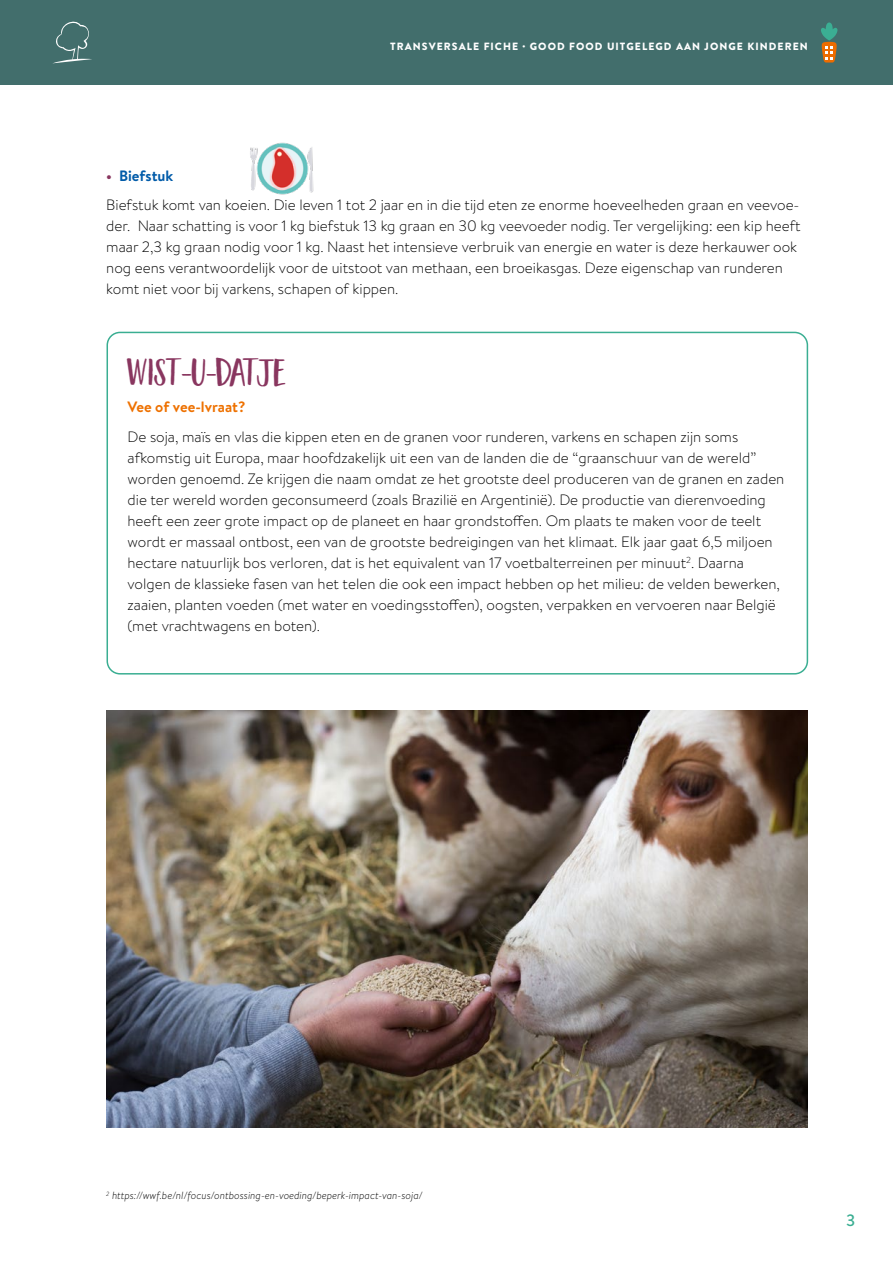
<style>
.page{position:relative;width:893px;height:1263px;background:#fff}
.page>*{position:absolute;margin:0;border:0;box-sizing:border-box;transform-origin:0 0}
.t1{font:36px "Garden Grown Caps";letter-spacing:-.01em;color:#89365f}
.t2{font:500 16.5px "Brandon Text";color:#3aae92}
.t3{font:300 15px/21px "Brandon Text";color:#000}
.t4{font:700 15px "Brandon Text";color:#ee7100}
.t5{font:italic 300 10.5px "Brandon Text";color:#000}
.t6{font:900 10.5px "Brandon Text";letter-spacing:.1em;color:#fff}
.s1{font-weight:700;color:#89365f}
.s2{font-weight:700;color:#005ba9}
</style>
<div class="page">
<div style="left:0;top:0;width:893px;height:85px;background:#426e6c"></div>
<svg style="left:821px;top:22px;width:17px;height:41px"></svg>
<svg style="left:54px;top:21px;width:38px;height:42px"></svg>
<div style="left:107px;top:332px;width:701px;height:342px;border:2px solid #3aae92;border-radius:13px"></div>
<img style="left:106px;top:710px;width:702px;height:418px">
<img style="left:250px;top:142px;width:64px;height:53px">
<p class="t6" style="left:390px;top:39px;width:419px">TRANSVERSALE FICHE · GOOD FOOD UITGELEGD AAN JONGE KINDEREN</p>
<p class="t3" style="left:106px;top:160px;width:695px;line-height:29.5px"><span class="s1">•</span> <span class="s2">Biefstuk<br></span>Biefstuk komt van koeien. Die leven 1 tot 2 jaar en in die tijd eten ze enorme hoeveelheden graan en veevoe-</p>
<p class="t3" style="left:106px;top:215px;width:696px">der. Naar schatting is voor 1 kg biefstuk 13 kg graan en 30 kg veevoeder nodig. Ter vergelijking: een kip heeft maar 2,3 kg graan nodig voor 1 kg. Naast het intensieve verbruik van energie en water is deze herkauwer ook nog eens verantwoordelijk voor de uitstoot van methaan, een broeikasgas. Deze eigenschap van runderen komt niet voor bij varkens, schapen of kippen.</p>
<h1 class="t1" style="left:128px;top:351px;width:160px">WIST-U-DATJE</h1>
<p class="t4" style="left:128px;top:396px;width:120px">Vee of vee-lvraat?</p>
<p class="t3" style="left:128px;top:425px;width:658px">De soja, maïs en vlas die kippen eten en de granen voor runderen, varkens en schapen zijn soms afkomstig uit Europa, maar hoofdzakelijk uit een van de landen die de “graanschuur van de wereld” worden genoemd. Ze krijgen die naam omdat ze het grootste deel produceren van de granen en zaden die ter wereld worden geconsumeerd (zoals Brazilië en Argentinië). De productie van dierenvoeding heeft een zeer grote impact op de planeet en haar grondstoffen. Om plaats te maken voor de teelt wordt er massaal ontbost, een van de grootste bedreigingen van het klimaat. Elk jaar gaat 6,5 miljoen hectare natuurlijk bos verloren, dat is het equivalent van 17 voetbalterreinen per minuut<sup>2</sup>. Daarna volgen de klassieke fasen van het telen die ook een impact hebben op het milieu: de velden bewerken, zaaien, planten voeden (met water en voedingsstoffen), oogsten, verpakken en vervoeren naar België (met vrachtwagens en boten).</p>
<p class="t5" style="left:106px;top:1188px;width:318px"><sup>2</sup> https://wwf.be/nl/focus/ontbossing-en-voeding/beperk-impact-van-soja/</p>
<p class="t2" style="left:846px;top:1209px;width:11px">3</p>
</div>
